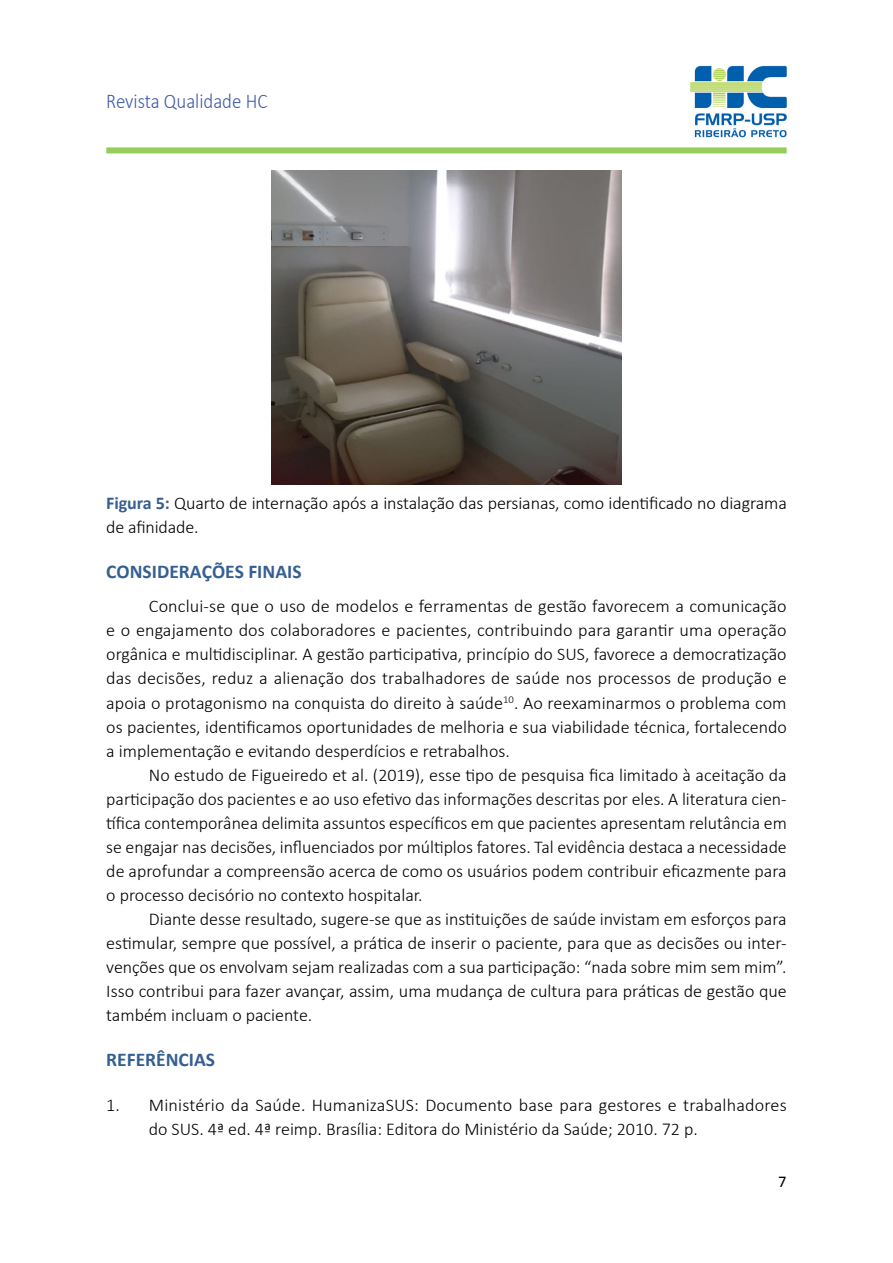
<style>
.page{position:relative;width:893px;height:1263px;background:#fff}
.page>*{position:absolute;margin:0;border:0;box-sizing:border-box;transform-origin:0 0}
.t1{font:300 21px "Calibri";color:#3f5ba9;scale:.9 1}
.t2{font:700 19.5px "Calibri";color:#365f91}
.t3{font:300 18px/24px "Calibri";color:#000;text-align:justify}
.t4{font:16.5px "Calibri";color:#000}
.s1{font-weight:700;color:#365f91}
</style>
<div class="page">
<img style="left:690px;top:65px;width:97px;height:73px">
<div style="left:106px;top:147px;width:681px;height:6px;background:#94ce58"></div>
<img style="left:272px;top:170px;width:349px;height:315px">
<p class="t1" style="left:106px;top:88px;width:181px">Revista Qualidade HC</p>
<p class="t3" style="left:106px;top:491px;width:682px"><span class="s1">Figura 5:</span> Quarto de internação após a instalação das persianas, como identificado no diagrama de afinidade.</p>
<p class="t2" style="left:106px;top:557px;width:197px">CONSIDERAÇÕES FINAIS</p>
<p class="t3" style="left:106px;top:594px;width:682px;text-indent:43px">Conclui-se que o uso de modelos e ferramentas de gestão favorecem a comunicação e o engajamento dos colaboradores e pacientes, contribuindo para garantir uma operação orgânica e multidisciplinar. A gestão participativa, princípio do SUS, favorece a democratização das decisões, reduz a alienação dos trabalhadores de saúde nos processos de produção e apoia o protagonismo na conquista do direito à saúde<sup>10</sup>. Ao reexaminarmos o problema com os pacientes, identificamos oportunidades de melhoria e sua viabilidade técnica, fortalecendo a implementação e evitando desperdícios e retrabalhos.</p>
<p class="t3" style="left:106px;top:762px;width:682px;text-indent:43px">No estudo de Figueiredo et al. (2019), esse tipo de pesquisa fica limitado à aceitação da participação dos pacientes e ao uso efetivo das informações descritas por eles. A literatura cien&shy;tífica contemporânea delimita assuntos específicos em que pacientes apresentam relutância em se engajar nas decisões, influenciados por múltiplos fatores. Tal evidência destaca a necessidade de aprofundar a compreensão acerca de como os usuários podem contribuir eficazmente para o processo decisório no contexto hospitalar.</p>
<p class="t3" style="left:106px;top:907px;width:682px;text-indent:43px">Diante desse resultado, sugere-se que as instituições de saúde invistam em esforços para estimular, sempre que possível, a prática de inserir o paciente, para que as decisões ou inter&shy;venções que os envolvam sejam realizadas com a sua participação: “nada sobre mim sem mim”.<br>Isso contribui para fazer avançar, assim, uma mudança de cultura para práticas de gestão que também incluam o paciente.</p>
<p class="t2" style="left:106px;top:1046px;width:110px">REFERÊNCIAS</p>
<p class="t3" style="left:149px;top:1093px;width:639px;text-indent:-43px">1. Ministério da Saúde. HumanizaSUS: Documento base para gestores e trabalhadores do SUS. 4ª ed. 4ª reimp. Brasília: Editora do Ministério da Saúde; 2010. 72 p.</p>
<p class="t4" style="left:778px;top:1171px;width:10px">7</p>
</div>
